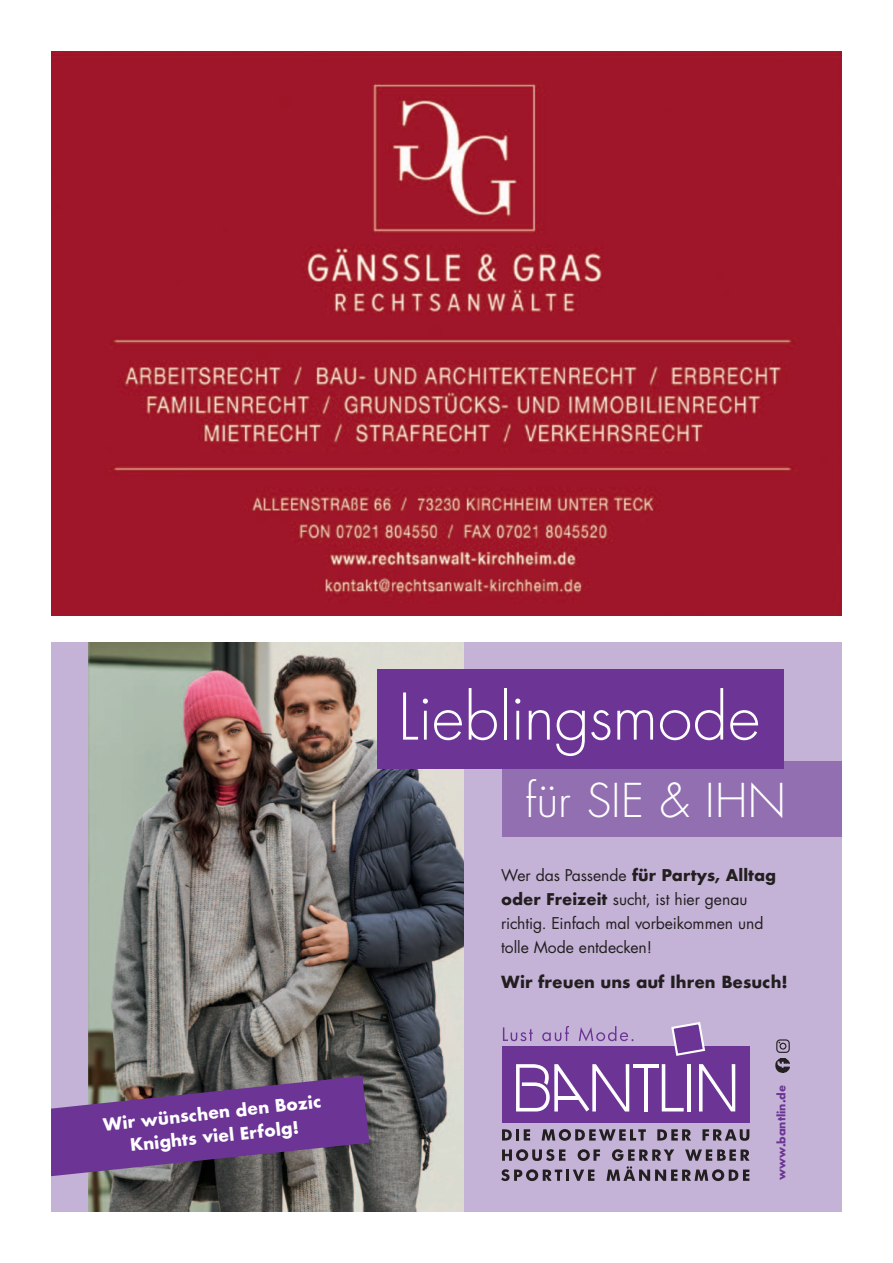
<style>
.page{position:relative;width:893px;height:1263px;background:#fff}
.page>*{position:absolute;margin:0;border:0;box-sizing:border-box;transform-origin:0 0}
.t1{font:300 62.55px "Futura";color:#fff}
.t2{font:300 45.3px "Futura";letter-spacing:.01em;color:#fff}
.t3{font:700 16.8px/23.2px "Futura";color:#fff;text-align:center}
.t4{font:700 16.2px "Futura";color:#231f20}
.t5{font:15.75px/24px "Futura";letter-spacing:-.005em;color:#231f20}
.t6{font:700 10.8px "Futura";color:#6c3595}
.s1{font-weight:700}
</style>
<div class="page">
<img style="left:51px;top:51px;width:791px;height:564px">
<div style="left:51px;top:642px;width:791px;height:570px;background:#c4b3d7"></div>
<img style="left:89px;top:642px;width:374px;height:570px">
<div style="left:502px;top:1046px;width:247px;height:77px;background:#6c3595"></div>
<svg style="left:503px;top:1027px;width:30px;height:14px"></svg>
<svg style="left:542px;top:1026px;width:27px;height:15px"></svg>
<svg style="left:579px;top:1026px;width:54px;height:15px"></svg>
<svg style="left:671px;top:1022px;width:35px;height:34px"></svg>
<svg style="left:516px;top:1064px;width:113px;height:47px"></svg>
<hr style="left:633px;top:1064px;width:25px;height:4px;background:#fff">
<hr style="left:644px;top:1067px;width:3px;height:44px;background:#fff">
<svg style="left:662px;top:1064px;width:22px;height:47px"></svg>
<hr style="left:687px;top:1064px;width:4px;height:47px;background:#fff">
<svg style="left:699px;top:1064px;width:36px;height:47px"></svg>
<svg style="left:501px;top:1169px;width:93px;height:12px"></svg>
<svg style="left:502px;top:1129px;width:28px;height:11px"></svg>
<svg style="left:542px;top:1129px;width:104px;height:12px"></svg>
<svg style="left:657px;top:1129px;width:34px;height:11px"></svg>
<svg style="left:702px;top:1129px;width:47px;height:12px"></svg>
<svg style="left:502px;top:1149px;width:63px;height:12px"></svg>
<svg style="left:578px;top:1149px;width:22px;height:12px"></svg>
<svg style="left:606px;top:1149px;width:143px;height:32px"></svg>
<svg style="left:51px;top:1076px;width:318px;height:100px"></svg>
<img style="left:775px;top:1058px;width:15px;height:14px">
<svg style="left:776px;top:1039px;width:14px;height:14px"></svg>
<div style="left:502px;top:761px;width:340px;height:76px;background:#926fb1"></div>
<div style="left:377px;top:669px;width:406px;height:100px;background:#6c3595"></div>
<h1 class="t1" style="left:398px;top:677px;width:364px">Lieblingsmode</h1>
<h2 class="t2" style="left:526px;top:771px;width:262px">für sie &amp; ihn</h2>
<p class="t5" style="left:501px;top:863px;width:276px">Wer das Passende <span class="s1">für Partys, Alltag oder Freizeit</span> sucht, ist hier genau richtig. Einfach mal vorbeikommen und tolle Mode entdecken!</p>
<p class="t4" style="left:501px;top:971px;width:288px">Wir freuen uns auf Ihren Besuch!</p>
<p class="t3" style="left:102px;top:1113px;width:221px;rotate:-6deg">Wir wünschen den Bozic<br>Knights viel Erfolg!</p>
<p class="t6" style="left:774px;top:1180px;width:97px;rotate:-90deg">www.bantlin.de</p>
</div>
